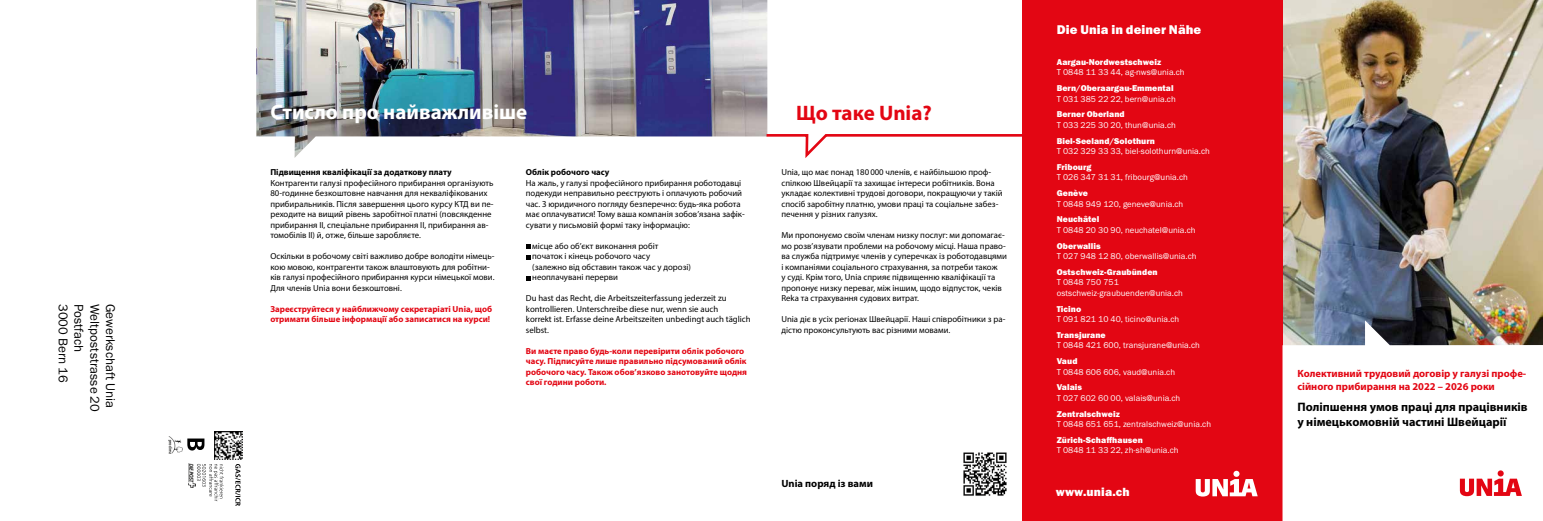
<style>
.page{position:relative;width:1543px;height:521px;background:#fff}
.page>*{position:absolute;margin:0;border:0;box-sizing:border-box;transform-origin:0 0}
.t1{font:700 21px "Myriad Pro";color:#fff}
.t2{font:700 21px "Myriad Pro";color:#e30613}
.t3{font:13.12px "Franklin Gothic URW Boo";letter-spacing:.005em;color:#000}
.t4{font:13.12px "Franklin Gothic URW Hea";letter-spacing:.005em;color:#fff}
.t5{font:700 12.25px/15.8px "Myriad Pro";color:#000}
.t6{font:12.25px "Franklin Gothic URW Hea";letter-spacing:.01em;color:#fff}
.t7{font:700 10.5px/12.6px "Myriad Pro";color:#e30613}
.t8{font:700 10.5px "Myriad Pro";color:#000}
.t9{font:8.75px/10.5px "Myriad Pro";color:#000}
.t10{font:8.75px/10.5px "Franklin Gothic URW Boo";letter-spacing:.005em;color:#fff}
.t11{font:700 8.75px/10.5px "Myriad Pro";color:#e30613}
.t12{font:8.75px "Franklin Gothic URW Hea";letter-spacing:.005em;color:#fff}
.t13{font:700 8.75px "Myriad Pro";color:#000}
</style>
<div class="page">
<img style="left:256px;top:0;width:511px;height:158px">
<svg style="left:526px;top:244px;width:4px;height:5px"></svg>
<svg style="left:526px;top:255px;width:4px;height:4px"></svg>
<svg style="left:526px;top:276px;width:4px;height:4px"></svg>
<img style="left:1282px;top:0;width:261px;height:320px">
<svg style="left:764px;top:132px;width:258px;height:26px"></svg>
<div style="left:1022px;top:0;width:260px;height:521px;background:#e30613"></div>
<svg style="left:1196px;top:471px;width:62px;height:25px"></svg>
<svg style="left:1282px;top:320px;width:261px;height:201px"></svg>
<img style="left:215px;top:431px;width:27px;height:28px">
<svg style="left:187px;top:438px;width:17px;height:12px"></svg>
<img style="left:168px;top:436px;width:15px;height:18px">
<svg style="left:235px;top:464px;width:5px;height:42px"></svg>
<svg style="left:197px;top:464px;width:27px;height:37px"></svg>
<img style="left:189px;top:464px;width:6px;height:24px">
<svg style="left:1460px;top:470px;width:62px;height:26px"></svg>
<img style="left:963px;top:452px;width:44px;height:44px">
<h2 class="t3" style="left:71px;top:304px;width:80px;rotate:90deg">3000 Bern 16</h2>
<h2 class="t3" style="left:87px;top:304px;width:50px;rotate:90deg">Postfach</h2>
<h2 class="t3" style="left:103px;top:304px;width:109px;rotate:90deg">Weltpoststrasse 20</h2>
<h2 class="t3" style="left:119px;top:304px;width:106px;rotate:90deg">Gewerkschaft Unia</h2>
<h1 class="t1" style="left:270px;top:98px;width:258px">Стисло про найважливіше</h1>
<p class="t13" style="left:270px;top:167px;width:183px">Підвищення кваліфікації за додаткову плату</p>
<p class="t9" style="left:270px;top:177px;width:225px">Контрагенти галузі професійного прибирання організують 80-годинне безкоштовне навчання для некваліфікованих прибиральників. Після завершення цього курсу КТД ви пе&shy;реходите на вищий рівень заробітної платні (повсякденне прибирання ІІ, спеціальне прибирання ІІ, прибирання ав&shy;томобілів ІІ) й, отже, більше заробляєте.</p>
<p class="t9" style="left:270px;top:251px;width:226px">Оскільки в робочому світі важливо добре володіти німець&shy;кою мовою, контрагенти також влаштовують для робітни&shy;ків галузі професійного прибирання курси німецької мови.<br>Для членів Unia вони безкоштовні.</p>
<p class="t11" style="left:270px;top:303px;width:223px">Зареєструйтеся у найближчому секретаріаті Unia, щоб отримати більше інформації або записатися на курси!</p>
<p class="t13" style="left:526px;top:167px;width:85px">Облік робочого часу</p>
<p class="t9" style="left:526px;top:177px;width:220px">На жаль, у галузі професійного прибирання роботодавці подекуди неправильно реєструють і оплачують робочий час. З юридичного погляду безперечно: будь-яка робота має оплачуватися! Тому ваша компанія зобов’язана зафік&shy;сувати у письмовій формі таку інформацію:</p>
<p class="t9" style="left:532px;top:240px;width:160px">місце або об’єкт виконання робіт початок і кінець робочого часу<br>(залежно від обставин також час у дорозі) неоплачувані перерви</p>
<p class="t9" style="left:526px;top:293px;width:226px">Du hast das Recht, die Arbeitszeiterfassung jederzeit zu kontrollieren. Unterschreibe diese nur, wenn sie auch<br>korrekt ist. Erfasse deine Arbeitszeiten unbedingt auch täglich selbst.</p>
<p class="t11" style="left:526px;top:345px;width:223px">Ви маєте право будь-коли перевірити облік робочого часу. Підписуйте лише правильно підсумований облік робочого часу. Також обов’язково занотовуйте щодня свої години роботи.</p>
<h1 class="t2" style="left:796px;top:100px;width:137px">Що таке Unia?</h1>
<p class="t9" style="left:781px;top:167px;width:223px">Unia, що має понад 180000 членів, є найбільшою проф&shy;спілкою Швейцарії та захищає інтереси робітників. Вона укладає колективні трудові договори, покращуючи у такій спосіб заробітну платню, умови праці та соціальне забез&shy;печення у різних галузях.</p>
<p class="t9" style="left:781px;top:230px;width:227px">Ми пропонуємо своїм членам низку послуг: ми допомагає&shy;мо розв’язувати проблеми на робочому місці. Наша право&shy;ва служба підтримує членів у суперечках із роботодавцями і компаніями соціального страхування, за потреби також<br>у суді. Крім того, Unia сприяє підвищенню кваліфікації та пропонує низку переваг, між іншим, щодо відпусток, чеків Reka та страхування судових витрат.</p>
<p class="t9" style="left:781px;top:314px;width:225px">Unia діє в усіх регіонах Швейцарії. Наші співробітники з ра&shy;дістю проконсультують вас різними мовами.</p>
<p class="t8" style="left:781px;top:477px;width:93px">Unia поряд із вами</p>
<h2 class="t4" style="left:1057px;top:21px;width:146px">Die Unia in deiner Nähe</h2>
<p class="t12" style="left:1057px;top:56px;width:106px">Aargau-Nordwestschweiz</p>
<p class="t10" style="left:1057px;top:67px;width:129px">T 0848 11 33 44, ag-nws@unia.ch</p>
<p class="t12" style="left:1057px;top:82px;width:118px">Bern/Oberaargau-Emmental</p>
<p class="t10" style="left:1057px;top:93px;width:120px">T 031 385 22 22, bern@unia.ch</p>
<p class="t12" style="left:1057px;top:109px;width:69px">Berner Oberland</p>
<p class="t10" style="left:1057px;top:119px;width:121px">T 033 225 30 20, thun@unia.ch</p>
<p class="t12" style="left:1057px;top:135px;width:100px">Biel-Seeland/Solothurn</p>
<p class="t10" style="left:1057px;top:146px;width:155px">T 032 329 33 33, biel-solothurn@unia.ch</p>
<p class="t12" style="left:1057px;top:161px;width:36px">Fribourg</p>
<p class="t10" style="left:1057px;top:172px;width:133px">T 026 347 31 31, fribourg@unia.ch</p>
<p class="t12" style="left:1057px;top:187px;width:33px">Genève</p>
<p class="t10" style="left:1057px;top:198px;width:128px">T 0848 949 120, geneve@unia.ch</p>
<p class="t12" style="left:1057px;top:214px;width:44px">Neuchâtel</p>
<p class="t10" style="left:1057px;top:224px;width:140px">T 0848 20 30 90, neuchatel@unia.ch</p>
<p class="t12" style="left:1057px;top:240px;width:46px">Oberwallis</p>
<p class="t10" style="left:1057px;top:251px;width:141px">T 027 948 12 80, oberwallis@unia.ch</p>
<p class="t12" style="left:1057px;top:266px;width:102px">Ostschweiz-Graubünden</p>
<p class="t10" style="left:1057px;top:277px;width:128px">T 0848 750 751 ostschweiz-graubuenden@unia.ch</p>
<p class="t12" style="left:1057px;top:303px;width:26px">Ticino</p>
<p class="t10" style="left:1057px;top:314px;width:124px">T 091 821 10 40, ticino@unia.ch</p>
<p class="t12" style="left:1057px;top:329px;width:50px">Transjurane</p>
<p class="t10" style="left:1057px;top:340px;width:145px">T 0848 421 600, transjurane@unia.ch</p>
<p class="t12" style="left:1057px;top:355px;width:22px">Vaud</p>
<p class="t10" style="left:1057px;top:366px;width:120px">T 0848 606 606, vaud@unia.ch</p>
<p class="t12" style="left:1057px;top:382px;width:27px">Valais</p>
<p class="t10" style="left:1057px;top:392px;width:125px">T 027 602 60 00, valais@unia.ch</p>
<p class="t12" style="left:1057px;top:408px;width:65px">Zentralschweiz</p>
<p class="t10" style="left:1057px;top:419px;width:156px">T 0848 651 651, zentralschweiz@unia.ch</p>
<p class="t12" style="left:1057px;top:434px;width:88px">Zürich-Schaffhausen</p>
<p class="t10" style="left:1057px;top:445px;width:123px">T 0848 11 33 22, zh-sh@unia.ch</p>
<h3 class="t6" style="left:1056px;top:484px;width:76px">www.unia.ch</h3>
<p class="t7" style="left:1297px;top:367px;width:230px">Колективний трудовий договір у галузі профе&shy;сійного прибирання на 2022 – 2026 роки</p>
<h3 class="t5" style="left:1297px;top:398px;width:232px">Поліпшення умов праці для працівників у німецькомовній частині Швейцарії</h3>
</div>
